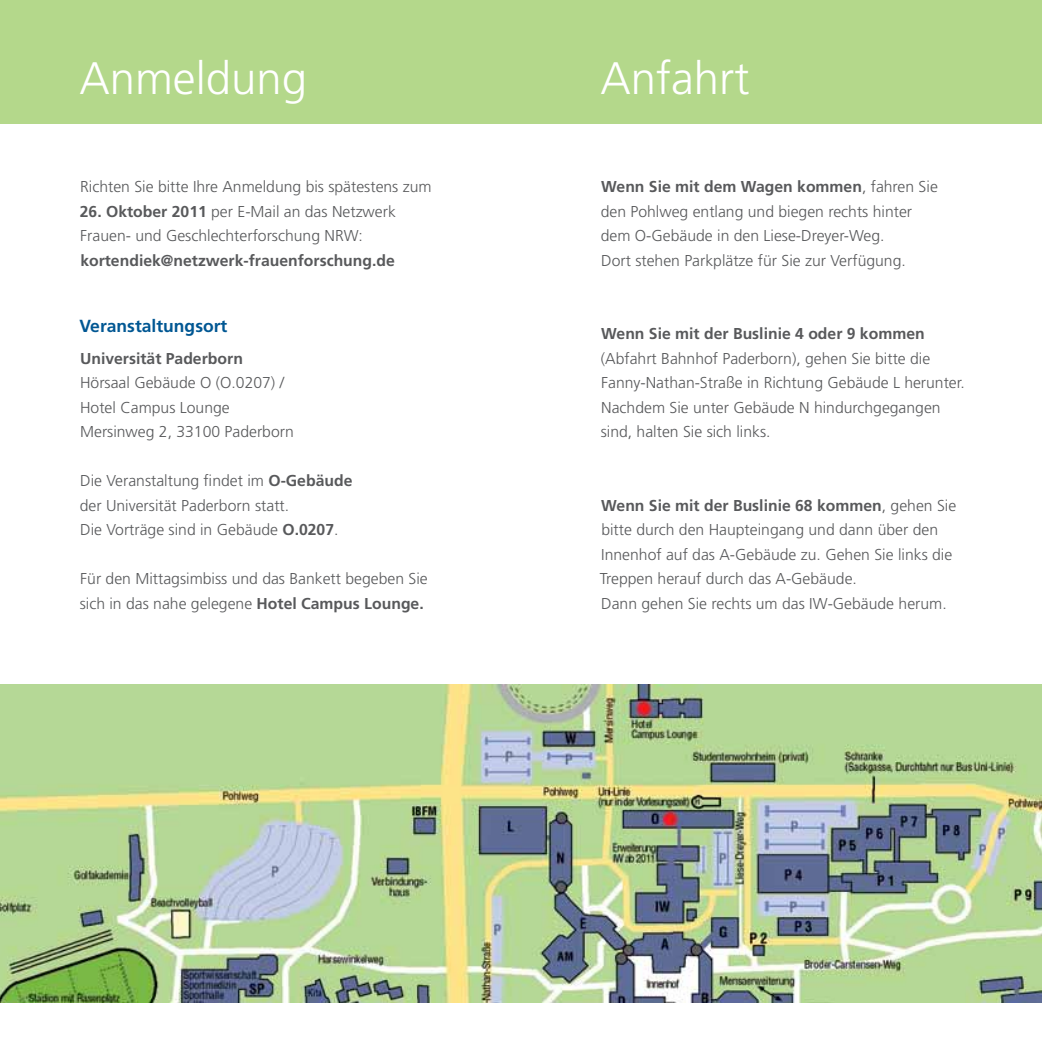
<style>
.page{position:relative;width:1042px;height:1042px;background:#fff}
.page>*{position:absolute;margin:0;border:0;box-sizing:border-box;transform-origin:0 0}
.t1{font:300 45.5px "Frutiger";color:#fff}
.t2{font:700 17.5px "Frutiger LT Std";color:#005793}
.t3{font:300 15.75px/24.5px "Frutiger LT Std";color:#58595b}
.t4{font:700 15.75px "Frutiger LT Std";color:#58595b}
.s1{font-weight:700}
</style>
<div class="page">
<div style="left:0;top:0;width:546px;height:123px;background:#b4d88b"></div>
<div style="left:496px;top:0;width:546px;height:123px;background:#b4d88b"></div>
<img style="left:0;top:684px;width:1042px;height:318px">
<h1 class="t1" style="left:79px;top:52px;width:229px">Anmeldung</h1>
<p class="t3" style="left:80px;top:174px;width:353px">Richten Sie bitte Ihre Anmeldung bis spätestens zum</p>
<p class="t3" style="left:80px;top:199px;width:317px"><span class="s1">26. Oktober 2011</span> per E-Mail an das Netzwerk<br>Frauen- und Geschlechterforschung NRW:</p>
<p class="t4" style="left:80px;top:251px;width:316px">kortendiek@netzwerk-frauenforschung.de</p>
<p class="t2" style="left:80px;top:316px;width:149px">Veranstaltungsort</p>
<p class="t4" style="left:80px;top:349px;width:165px">Universität Paderborn</p>
<p class="t3" style="left:80px;top:371px;width:215px">Hörsaal Gebäude O (O.0207) /<br>Hotel Campus Lounge<br>Mersinweg 2, 33100 Paderborn</p>
<p class="t3" style="left:80px;top:469px;width:274px">Die Veranstaltung findet im <span class="s1">O-Gebäude </span>der Universität Paderborn statt.<br>Die Vorträge sind in Gebäude <span class="s1">O.0207</span>.</p>
<p class="t3" style="left:80px;top:567px;width:349px">Für den Mittagsimbiss und das Bankett begeben Sie sich in das nahe gelegene <span class="s1">Hotel Campus Lounge.</span></p>
<h1 class="t1" style="left:600px;top:52px;width:151px">Anfahrt</h1>
<p class="t3" style="left:601px;top:174px;width:339px"><span class="s1">Wenn Sie mit dem Wagen kommen</span>, fahren Sie den Pohlweg entlang und biegen rechts hinter dem O-Gebäude in den Liese-Dreyer-Weg.<br>Dort stehen Parkplätze für Sie zur Verfügung.</p>
<p class="t4" style="left:601px;top:324px;width:325px">Wenn Sie mit der Buslinie 4 oder 9 kommen</p>
<p class="t3" style="left:601px;top:346px;width:366px">(Abfahrt Bahnhof Paderborn), gehen Sie bitte die Fanny-Nathan-Straße in Richtung Gebäude L herunter.<br>Nachdem Sie unter Gebäude N hindurchgegangen sind, halten Sie sich links.</p>
<p class="t3" style="left:600px;top:493px;width:358px"><span class="s1">Wenn Sie mit der Buslinie 68 kommen</span>, gehen Sie bitte durch den Haupteingang und dann über den Innenhof auf das A-Gebäude zu. Gehen Sie links die Treppen herauf durch das A-Gebäude.<br>Dann gehen Sie rechts um das IW-Gebäude herum.</p>
</div>
